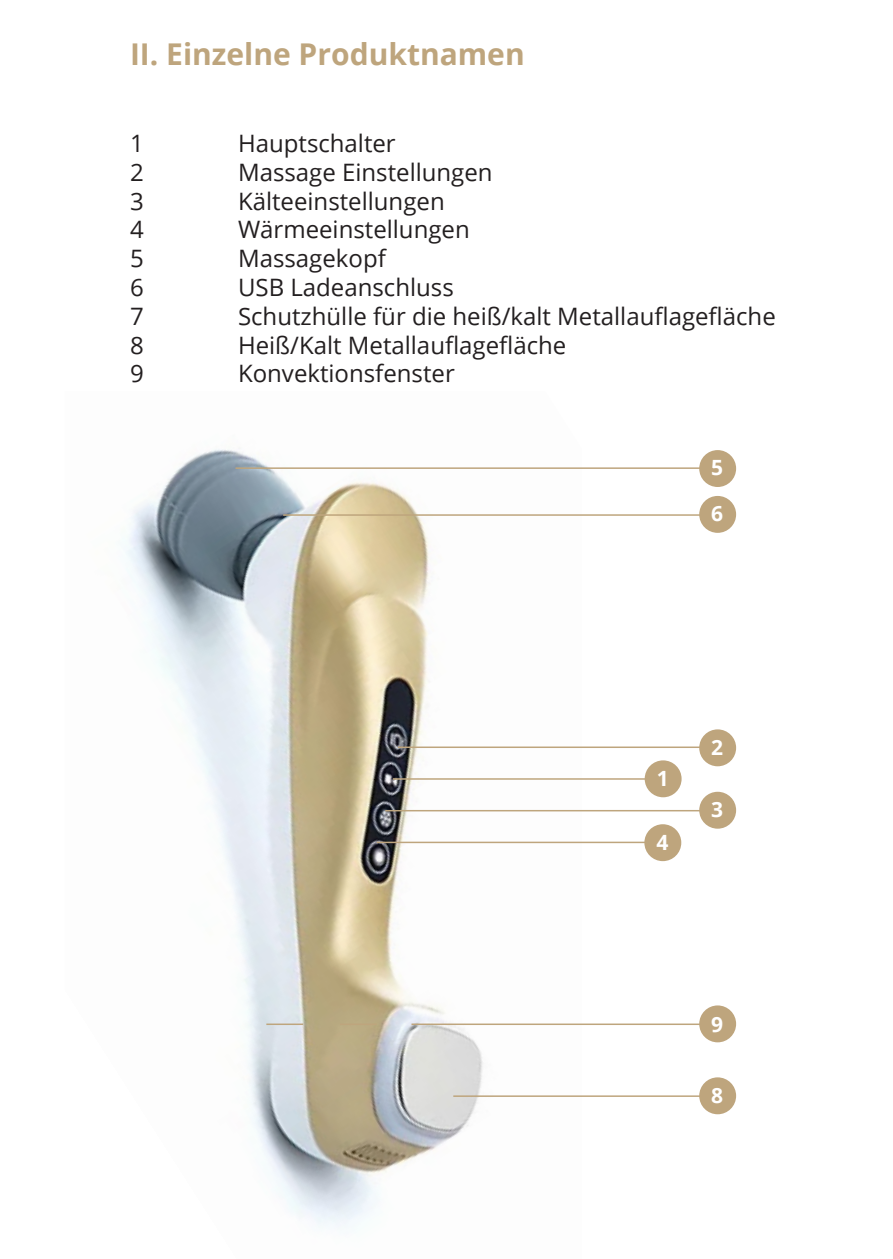
<style>
.page{position:relative;width:893px;height:1259px;background:#fff}
.page>*{position:absolute;margin:0;border:0;box-sizing:border-box;transform-origin:0 0}
.t1{font:700 30px "Open Sans";color:#bea57d}
.t2{font:24px "Open Sans";color:#231f20}
.t3{font:700 21px "Open Sans";color:#fff}
</style>
<div class="page">
<img style="left:125px;top:449px;width:457px;height:779px">
<hr style="left:393px;top:778px;width:270px;height:1px;background:#bea57d">
<hr style="left:398px;top:746px;width:320px;height:2px;background:#bea57d">
<hr style="left:385px;top:810px;width:333px;height:1px;background:#bea57d">
<hr style="left:377px;top:841px;width:287px;height:2px;background:#bea57d">
<hr style="left:283px;top:514px;width:435px;height:2px;background:#bea57d">
<hr style="left:235px;top:467px;width:483px;height:2px;background:#bea57d">
<hr style="left:453px;top:1095px;width:265px;height:2px;background:#bea57d">
<hr style="left:411px;top:1023px;width:307px;height:2px;background:#bea57d">
<svg style="left:266px;top:1023px;width:111px;height:2px"></svg>
<div style="left:701px;top:451px;width:34px;height:34px;background:#bea57d;border-radius:50%"></div>
<div style="left:699px;top:450px;width:37px;height:37px;border:3px solid #bea57d;border-radius:50%"></div>
<div style="left:701px;top:497px;width:34px;height:34px;background:#bea57d;border-radius:50%"></div>
<div style="left:699px;top:496px;width:37px;height:37px;border:3px solid #bea57d;border-radius:50%"></div>
<div style="left:701px;top:731px;width:34px;height:34px;background:#bea57d;border-radius:50%"></div>
<div style="left:699px;top:729px;width:37px;height:37px;border:3px solid #bea57d;border-radius:50%"></div>
<div style="left:646px;top:762px;width:34px;height:34px;background:#bea57d;border-radius:50%"></div>
<div style="left:645px;top:760px;width:37px;height:37px;border:3px solid #bea57d;border-radius:50%"></div>
<div style="left:701px;top:793px;width:34px;height:34px;background:#bea57d;border-radius:50%"></div>
<div style="left:699px;top:792px;width:37px;height:36px;border:3px solid #bea57d;border-radius:50%"></div>
<div style="left:646px;top:825px;width:34px;height:34px;background:#bea57d;border-radius:50%"></div>
<div style="left:644px;top:824px;width:37px;height:37px;border:3px solid #bea57d;border-radius:50%"></div>
<div style="left:701px;top:1007px;width:34px;height:34px;background:#bea57d;border-radius:50%"></div>
<div style="left:699px;top:1005px;width:37px;height:37px;border:3px solid #bea57d;border-radius:50%"></div>
<div style="left:701px;top:1079px;width:34px;height:33px;background:#bea57d;border-radius:50%"></div>
<div style="left:699px;top:1077px;width:37px;height:37px;border:3px solid #bea57d;border-radius:50%"></div>
<p class="t1" style="left:130px;top:33px;width:396px">II. Einzelne Produktnamen</p>
<p class="t2" style="left:130px;top:127px;width:15px">1</p>
<p class="t2" style="left:238px;top:127px;width:159px">Hauptschalter</p>
<p class="t2" style="left:130px;top:156px;width:15px">2</p>
<p class="t2" style="left:238px;top:156px;width:256px">Massage Einstellungen</p>
<p class="t2" style="left:130px;top:184px;width:15px">3</p>
<p class="t2" style="left:238px;top:184px;width:208px">Kälteeinstellungen</p>
<p class="t2" style="left:130px;top:213px;width:15px">4</p>
<p class="t2" style="left:238px;top:213px;width:233px">Wärmeeinstellungen</p>
<p class="t2" style="left:130px;top:242px;width:15px">5</p>
<p class="t2" style="left:238px;top:242px;width:149px">Massagekopf</p>
<p class="t2" style="left:130px;top:271px;width:15px">6</p>
<p class="t2" style="left:238px;top:271px;width:217px">USB Ladeanschluss</p>
<p class="t2" style="left:130px;top:300px;width:15px">7</p>
<p class="t2" style="left:238px;top:300px;width:539px">Schutzhülle für die heiß/kalt Metallauflagefläche</p>
<p class="t2" style="left:130px;top:328px;width:15px">8</p>
<p class="t2" style="left:238px;top:328px;width:330px">Heiß/Kalt Metallauflagefläche</p>
<p class="t2" style="left:130px;top:357px;width:15px">9</p>
<p class="t2" style="left:238px;top:357px;width:218px">Konvektionsfenster</p>
<p class="t3" style="left:711px;top:452px;width:13px">5</p>
<p class="t3" style="left:711px;top:499px;width:13px">6</p>
<p class="t3" style="left:657px;top:763px;width:13px">1</p>
<p class="t3" style="left:656px;top:827px;width:13px">4</p>
<p class="t3" style="left:711px;top:732px;width:13px">2</p>
<p class="t3" style="left:711px;top:795px;width:13px">3</p>
<p class="t3" style="left:711px;top:1009px;width:13px">9</p>
<p class="t3" style="left:711px;top:1080px;width:13px">8</p>
</div>
